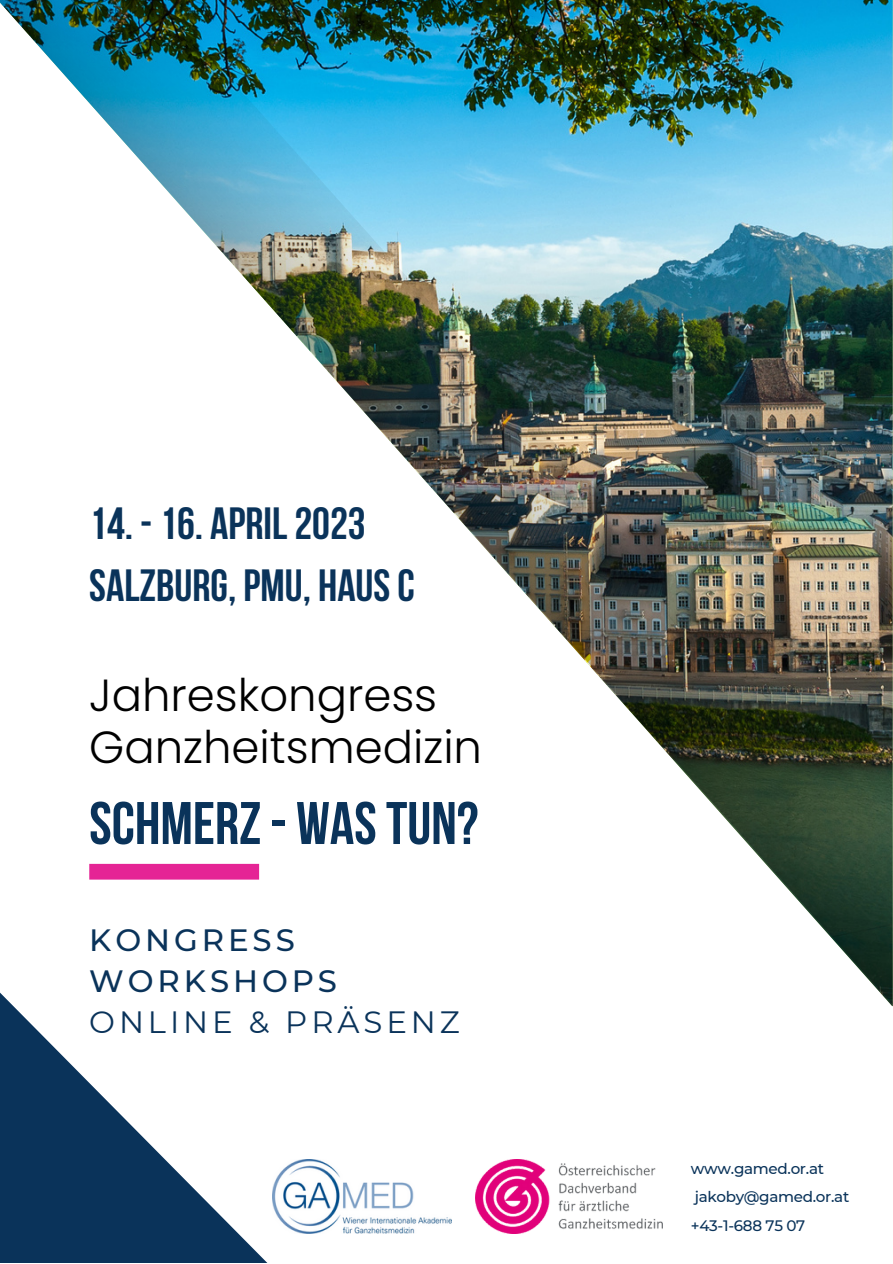
<style>
.page{position:relative;width:893px;height:1264px;background:#fff}
.page>*{position:absolute;margin:0;border:0;box-sizing:border-box;transform-origin:0 0}
.t1{font:700 60px "Bebas Neue";color:#0a335a}
.t2{font:700 45px/61.8px "Bebas Neue";color:#0a335a}
.t3{font:300 45px/51.8px "Poppins";color:#000}
.t4{font:500 30.75px "Montserrat";letter-spacing:.13em;color:#0a335a}
.t5{font:30.75px "Montserrat";letter-spacing:.13em;color:#0a335a}
.t6{font:500 15.15px/28.2px "Montserrat";letter-spacing:-.02em;color:#0a335a}
</style>
<div class="page">
<img style="left:0;top:0;width:892px;height:1006px">
<svg style="left:0;top:987px;width:336px;height:275px"></svg>
<img style="left:272px;top:1159px;width:179px;height:74px">
<img style="left:476px;top:1159px;width:186px;height:74px">
<h2 class="t2" style="left:89px;top:497px;width:327px">14. -16. APRIL2023<br>SALZBURG, PMU, HAUSC</h2>
<h2 class="t3" style="left:89px;top:669px;width:394px">Jahreskongress<br>Ganzheitsmedizin</h2>
<h1 class="t1" style="left:89px;top:799px;width:390px">SCHMERZ- WASTUN?</h1>
<h3 class="t4" style="left:89px;top:921px;width:207px">KONGRESS</h3>
<h3 class="t4" style="left:89px;top:962px;width:249px">WORKSHOPS</h3>
<h3 class="t5" style="left:89px;top:1003px;width:372px">ONLINE &amp; PRÄSENZ</h3>
<p class="t6" style="left:691px;top:1154px;width:160px">www.gamed.or.at jakoby@gamed.or.at +43-1-688 75 07</p>
</div>
